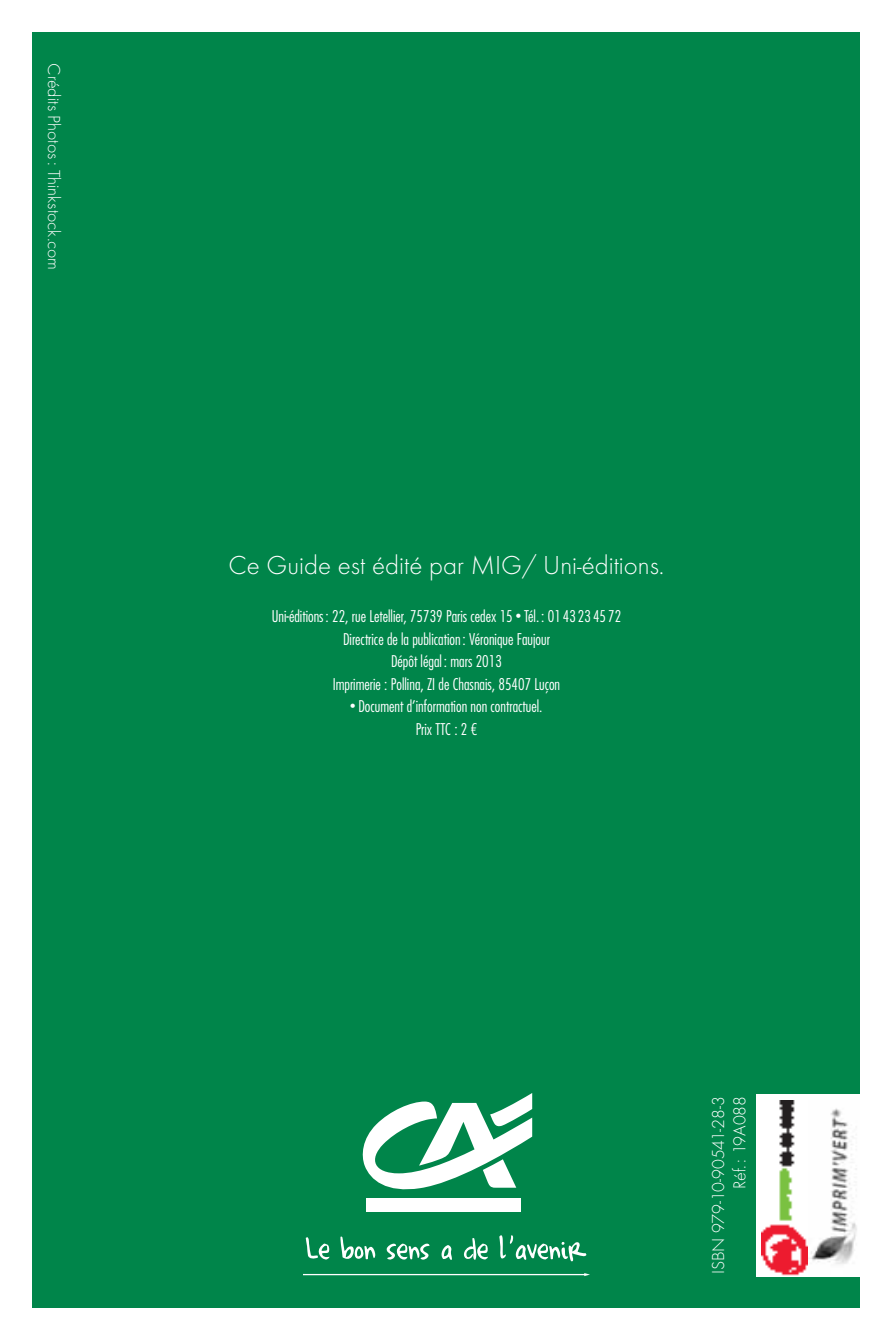
<style>
.page{position:relative;width:893px;height:1340px;background:#fff}
.page>*{position:absolute;margin:0;border:0;box-sizing:border-box;transform-origin:0 0}
.t1{font:300 27px "Futura T";color:#fff}
.t2{font:300 18px/21.4px "Futura T";color:#fff;text-align:right}
.t3{font:300 condensed 15.75px/22.5px "Futura Std";color:#fff;text-align:center}
.s1{font-size:11.25px}
</style>
<div class="page">
<div style="left:32px;top:32px;width:827px;height:1275px;background:#00854a"></div>
<svg style="left:306px;top:1237px;width:24px;height:22px"></svg>
<svg style="left:463px;top:1238px;width:25px;height:22px"></svg>
<svg style="left:386px;top:1243px;width:44px;height:17px"></svg>
<svg style="left:441px;top:1245px;width:11px;height:15px"></svg>
<svg style="left:499px;top:1235px;width:87px;height:26px"></svg>
<svg style="left:340px;top:1236px;width:35px;height:23px"></svg>
<svg style="left:303px;top:1273px;width:287px;height:3px"></svg>
<svg style="left:362px;top:1093px;width:170px;height:97px"></svg>
<div style="left:367px;top:1197px;width:154px;height:14px;background:#fff"></div>
<div style="left:807px;top:1094px;width:52px;height:182px;background:#fff"></div>
<img style="left:807px;top:1108px;width:50px;height:158px">
<svg style="left:756px;top:1094px;width:51px;height:182px;background:#e4c6c2"></svg>
<p class="t2" style="left:65px;top:63px;width:208px;rotate:90deg">Crédits Photos: Thinkstock.com</p>
<h1 class="t1" style="left:229px;top:549px;width:437px">Ce Guide est édité par MIG/ Uni-éditions.</h1>
<p class="t3" style="left:272px;top:605px;width:351px">Uni-éditions : 22, rue Letellier, 75739 Paris cedex 15 <span class="s1">•</span> Tél. : 01 43 23 45 72<br>Directrice de la publication : Véronique Faujour<br>Dépôt légal : mars 2013<br>Imprimerie : Pollina, ZI de Chasnais, 85407 Luçon</p>
<p class="t3" style="left:350px;top:695px;width:194px"><span class="s1">•</span> Document d’information non contractuel.<br>Prix TTC : 2 €</p>
<p class="t2" style="left:707px;top:1274px;width:180px;rotate:-90deg">ISBN 979-10-90541-28-3<br>Réf. : 19A088</p>
</div>
